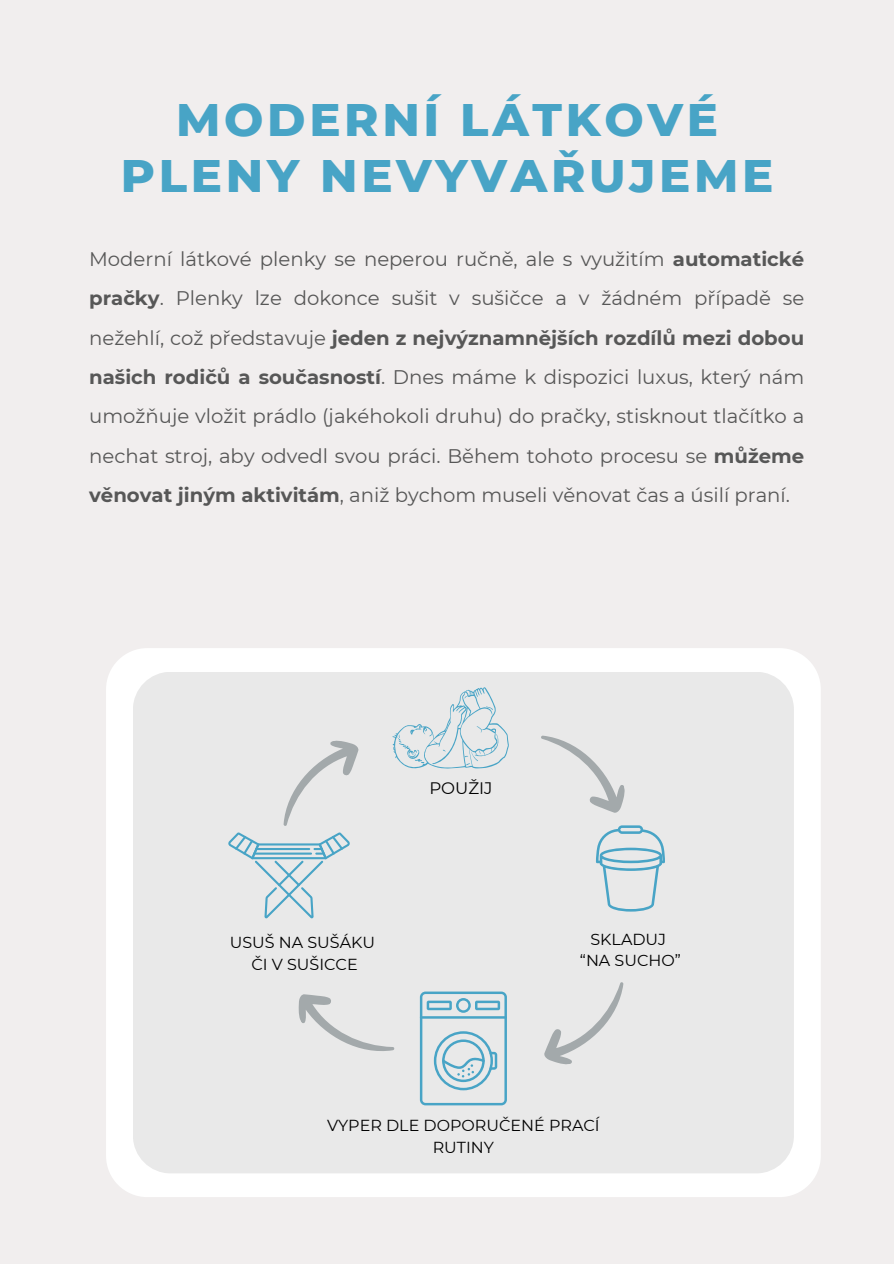
<style>
.page{position:relative;width:894px;height:1264px;background:#fff}
.page>*{position:absolute;margin:0;border:0;box-sizing:border-box;transform-origin:0 0}
.t1{font:800 46.5px/55.2px "Montserrat";letter-spacing:.08em;color:#48a4c6;text-align:center}
.t2{font:19.65px/39.3px "Montserrat";color:#575757;text-align:justify}
.t3{font:16.65px "Montserrat";color:#000}
.t4{font:15.9px/21.3px "Montserrat";color:#000;text-align:center}
.s1{font-weight:700}
</style>
<div class="page">
<div style="left:0;top:0;width:893px;height:1263px;background:#f1eeee"></div>
<div style="left:106px;top:648px;width:714px;height:549px;background:#fff;border-radius:41px"></div>
<div style="left:133px;top:671px;width:660px;height:502px;background:#e9e9e9;border-radius:38px"></div>
<svg style="left:392px;top:687px;width:117px;height:82px"></svg>
<svg style="left:420px;top:991px;width:86px;height:114px"></svg>
<svg style="left:541px;top:735px;width:123px;height:176px"></svg>
<svg style="left:544px;top:982px;width:80px;height:83px"></svg>
<svg style="left:298px;top:994px;width:97px;height:57px"></svg>
<svg style="left:228px;top:740px;width:131px;height:178px"></svg>
<h1 class="t1" style="left:121px;top:92px;width:653px">MODERNÍ LÁTKOVÉ<br>PLENY NEVYVAŘUJEME</h1>
<h2 class="t2" style="left:89px;top:239px;width:716px">Moderní látkové plenky se neperou ručně, ale s využitím <span class="s1">automatické pračky</span>. Plenky lze dokonce sušit v sušičce a v žádném případě se nežehlí, což představuje <span class="s1">jeden z nejvýznamnějších rozdílů mezi dobou našich rodičů a současností</span>. Dnes máme k dispozici luxus, který nám umožňuje vložit prádlo (jakéhokoli druhu) do pračky, stisknout tlačítko a nechat stroj, aby odvedl svou práci. Během tohoto procesu se <span class="s1">můžeme věnovat jiným aktivitám</span>, aniž bychom museli věnovat čas a úsilí praní.</h2>
<p class="t4" style="left:230px;top:932px;width:147px">USUŠ NA SUŠÁKU</p>
<p class="t4" style="left:251px;top:953px;width:108px">ČI V SUŠICCE</p>
<p class="t3" style="left:429px;top:778px;width:65px">POUŽIJ</p>
<p class="t4" style="left:590px;top:928px;width:77px">SKLADUJ</p>
<p class="t4" style="left:579px;top:949px;width:102px">“NA SUCHO”</p>
<p class="t4" style="left:327px;top:1114px;width:274px">VYPER DLE DOPORUČENÉ PRACÍ<br>RUTINY</p>
</div>
